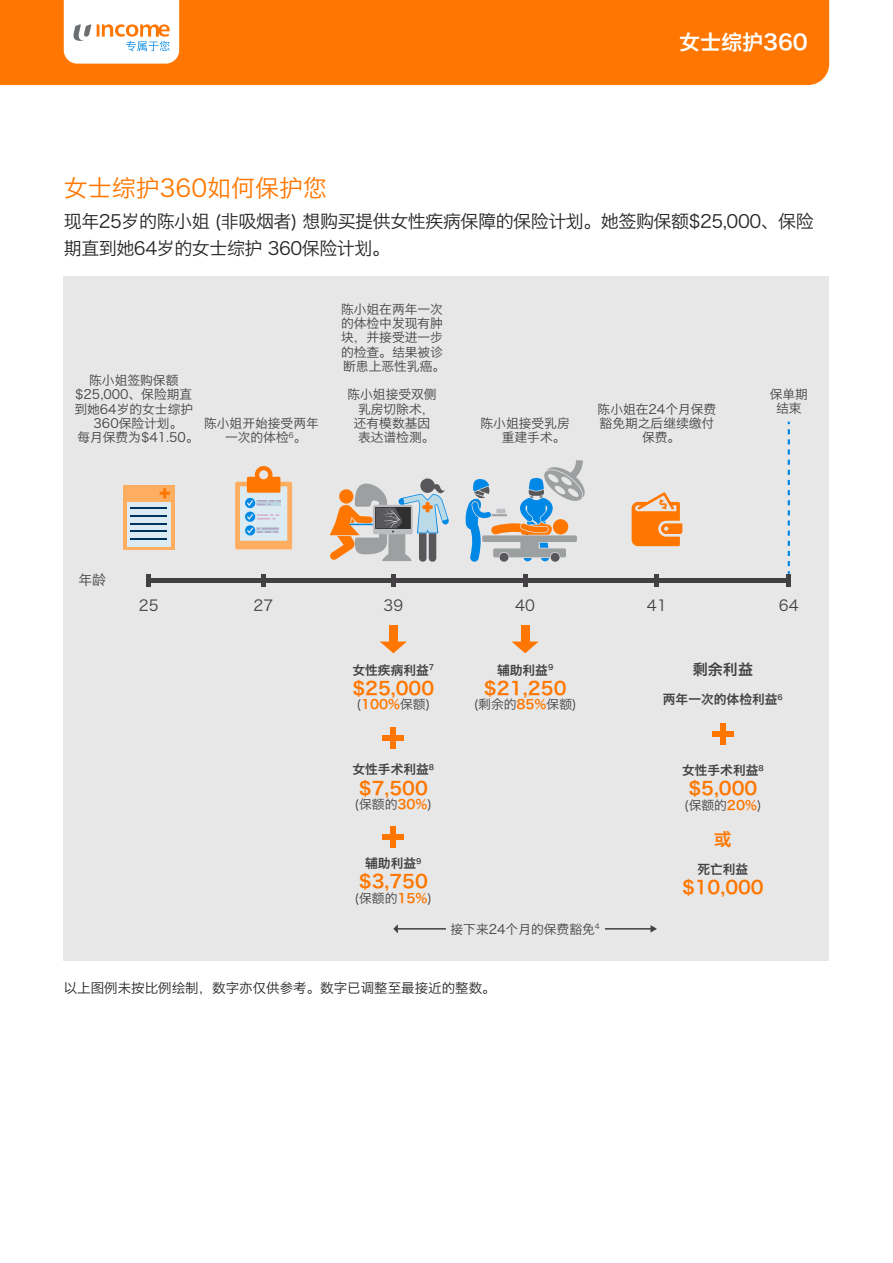
<style>
.page{position:relative;width:893px;height:1263px;background:#fff}
.page>*{position:absolute;margin:0;border:0;box-sizing:border-box;transform-origin:0 0}
.t1{font:24px "Hiragino Sans GB W3";color:#f70}
.t2{font:21px "Hiragino Sans GB W6";color:#fff}
.t3{font:18px/27px "Hiragino Sans GB W3";letter-spacing:-.025em;color:#242424}
.t4{font:18px "Hiragino Sans GB W6";color:#f70}
.t5{font:15px "Hiragino Sans GB W3";letter-spacing:.01em;color:#424042}
.t6{font:15px "Hiragino Sans GB W6";color:#424042}
.t7{font:13.8px "Hiragino Sans GB W3";color:#424042}
.t8{font:13.5px "Hiragino Sans GB W3";color:#242424}
.t9{font:12.75px/14.2px "Hiragino Sans GB W3";color:#424042}
.t10{font:12.75px "Hiragino Sans GB W6";color:#424042}
.s1{font-family:"Hiragino Sans GB W6";color:#f70}
</style>
<div class="page">
<div style="left:64px;top:276px;width:765px;height:685px;background:#e7e7e8"></div>
<div style="left:389px;top:625px;width:8px;height:21px;background:#f70"></div>
<svg style="left:380px;top:641px;width:27px;height:12px"></svg>
<div style="left:521px;top:625px;width:8px;height:21px;background:#f70"></div>
<svg style="left:511px;top:641px;width:28px;height:12px"></svg>
<hr style="left:397px;top:928px;width:255px;height:1px;background:#424042">
<svg style="left:393px;top:924px;width:5px;height:9px"></svg>
<svg style="left:651px;top:925px;width:6px;height:7px"></svg>
<div style="left:446px;top:919px;width:158px;height:16px;background:#e7e7e8"></div>
<div style="left:720px;top:724px;width:5px;height:21px;background:#f70"></div>
<div style="left:712px;top:731px;width:21px;height:6px;background:#f70"></div>
<div style="left:391px;top:727px;width:5px;height:21px;background:#f70"></div>
<div style="left:383px;top:735px;width:21px;height:5px;background:#f70"></div>
<div style="left:391px;top:826px;width:5px;height:21px;background:#f70"></div>
<div style="left:383px;top:834px;width:21px;height:5px;background:#f70"></div>
<div style="left:123px;top:485px;width:51px;height:64px;background:#ffae61"></div>
<div style="left:127px;top:502px;width:44px;height:44px;background:#dceaf1"></div>
<svg style="left:160px;top:488px;width:10px;height:10px"></svg>
<hr style="left:130px;top:507px;width:37px;height:2px;background:#003260">
<hr style="left:130px;top:515px;width:37px;height:2px;background:#003260">
<hr style="left:130px;top:523px;width:37px;height:1px;background:#003260">
<hr style="left:130px;top:530px;width:37px;height:2px;background:#003260">
<hr style="left:130px;top:538px;width:37px;height:2px;background:#003260">
<svg style="left:788px;top:422px;width:2px;height:152px"></svg>
<svg style="left:465px;top:460px;width:120px;height:102px"></svg>
<svg style="left:329px;top:478px;width:120px;height:84px"></svg>
<hr style="left:147px;top:574px;width:4px;height:13px;background:#424042">
<div style="left:261px;top:574px;width:5px;height:13px;background:#424042"></div>
<hr style="left:391px;top:574px;width:4px;height:13px;background:#424042">
<hr style="left:523px;top:574px;width:4px;height:13px;background:#424042">
<hr style="left:655px;top:574px;width:4px;height:13px;background:#424042">
<hr style="left:787px;top:574px;width:4px;height:13px;background:#424042">
<div style="left:149px;top:578px;width:642px;height:5px;background:#424042"></div>
<svg style="left:235px;top:466px;width:57px;height:83px"></svg>
<svg style="left:632px;top:492px;width:50px;height:54px"></svg>
<div style="left:0;top:0;width:829px;height:85px;background:#f70"></div>
<svg style="left:64px;top:0;width:115px;height:64px"></svg>
<h2 class="t2" style="left:679px;top:29px;width:130px">女士综护360</h2>
<h1 class="t1" style="left:64px;top:173px;width:265px">女士综护360如何保护您</h1>
<h3 class="t3" style="left:64px;top:208px;width:752px">现年25岁的陈小姐 (非吸烟者) 想购买提供女性疾病保障的保险计划。她签购保额$25,000、保险期直到她64岁的女士综护 360保险计划。</h3>
<p class="t9" style="left:74px;top:373px;width:126px;text-align:center">陈小姐签购保额$25,000、保险期直到她64岁的女士综护<br>360保险计划。<br>每月保费为$41.50。</p>
<p class="t9" style="left:225px;top:416px;width:95px;text-indent:-21px">陈小姐开始接受两年一次的体检<sup>6</sup>。</p>
<p class="t9" style="left:341px;top:302px;width:106px">陈小姐在两年一次的体检中发现有肿块，并接受进一步的检查。结果被诊断患上恶性乳癌。</p>
<p class="t9" style="left:347px;top:387px;width:91px">陈小姐接受双侧</p>
<p class="t9" style="left:358px;top:401px;width:78px">乳房切除术，</p>
<p class="t9" style="left:354px;top:416px;width:78px">还有模数基因</p>
<p class="t9" style="left:358px;top:430px;width:78px">表达谱检测。</p>
<p class="t9" style="left:502px;top:416px;width:70px;text-indent:-21px">陈小姐接受乳房重建手术。</p>
<p class="t9" style="left:598px;top:401px;width:120px">陈小姐在24个月保费</p>
<p class="t9" style="left:600px;top:416px;width:116px">豁免期之后继续缴付</p>
<p class="t9" style="left:642px;top:430px;width:40px">保费。</p>
<p class="t7" style="left:78px;top:571px;width:29px">年龄</p>
<p class="t9" style="left:770px;top:386px;width:40px;text-align:center">保单期结束</p>
<p class="t5" style="left:139px;top:596px;width:21px">25</p>
<p class="t5" style="left:254px;top:596px;width:21px">27</p>
<p class="t5" style="left:383px;top:596px;width:21px">39</p>
<p class="t5" style="left:515px;top:596px;width:21px">40</p>
<p class="t5" style="left:647px;top:596px;width:21px">41</p>
<p class="t5" style="left:779px;top:596px;width:21px">64</p>
<p class="t10" style="left:352px;top:661px;width:83px">女性疾病利益<sup>7</sup></p>
<h3 class="t4" style="left:352px;top:676px;width:83px">$25,000</h3>
<p class="t9" style="left:356px;top:697px;width:75px">(<span class="s1">100%</span>保额)</p>
<p class="t10" style="left:497px;top:661px;width:58px">辅助利益<sup>9</sup></p>
<h3 class="t4" style="left:484px;top:676px;width:84px">$21,250</h3>
<p class="t9" style="left:474px;top:697px;width:104px">(剩余的<span class="s1">85%</span>保额)</p>
<p class="t10" style="left:352px;top:761px;width:83px">女性手术利益<sup>8</sup></p>
<h3 class="t4" style="left:359px;top:776px;width:70px">$7,500</h3>
<p class="t9" style="left:355px;top:797px;width:79px">(保额的<span class="s1">30%</span>)</p>
<p class="t10" style="left:365px;top:855px;width:58px">辅助利益<sup>9</sup></p>
<h3 class="t4" style="left:359px;top:870px;width:70px">$3,750</h3>
<p class="t9" style="left:355px;top:890px;width:79px">(保额的<span class="s1">15%</span>)</p>
<p class="t9" style="left:451px;top:921px;width:151px">接下来24个月的保费豁免<sup>4</sup></p>
<p class="t8" style="left:64px;top:979px;width:434px">以上图例未按比例绘制，数字亦仅供参考。数字已调整至最接近的整数。</p>
<p class="t6" style="left:693px;top:660px;width:62px">剩余利益</p>
<p class="t10" style="left:663px;top:691px;width:122px">两年一次的体检利益<sup>6</sup></p>
<p class="t10" style="left:682px;top:762px;width:83px">女性手术利益<sup>8</sup></p>
<h3 class="t4" style="left:688px;top:777px;width:70px">$5,000</h3>
<p class="t9" style="left:684px;top:797px;width:79px">(保额的<span class="s1">20%</span>)</p>
<h3 class="t4" style="left:714px;top:827px;width:19px">或</h3>
<p class="t10" style="left:697px;top:861px;width:52px">死亡利益</p>
<h3 class="t4" style="left:682px;top:876px;width:83px">$10,000</h3>
</div>
